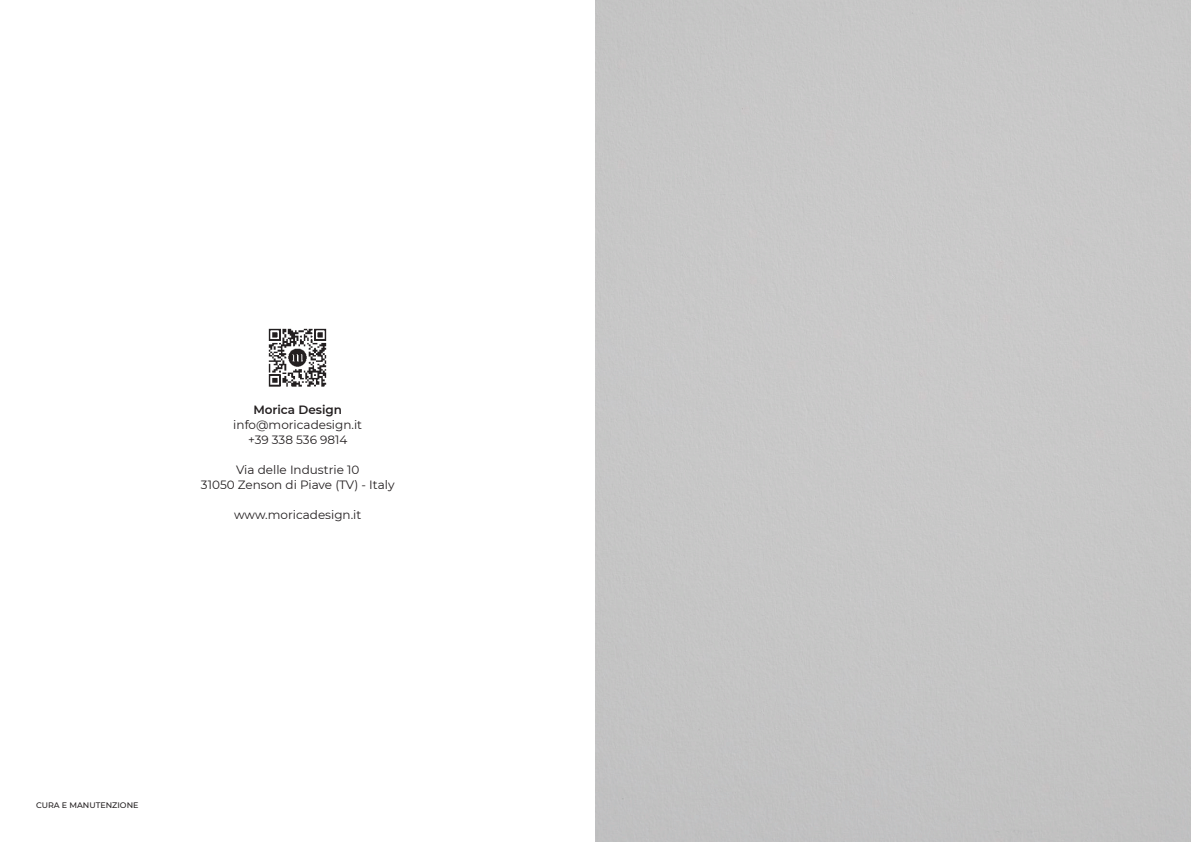
<style>
.page{position:relative;width:1191px;height:842px;background:#fff}
.page>*{position:absolute;margin:0;border:0;box-sizing:border-box;transform-origin:0 0}
.t1{font:12px/15px "Montserrat";color:#231f20;text-align:center}
.t2{font:600 12px "Montserrat";color:#231f20}
.t3{font:500 8px "Montserrat";color:#231f20}
</style>
<div class="page">
<img style="left:268px;top:328px;width:59px;height:59px">
<div style="left:595px;top:0;width:596px;height:842px;background:#c7c7c7"></div>
<p class="t2" style="left:253px;top:401px;width:90px">Morica Design</p>
<p class="t1" style="left:233px;top:416px;width:130px">info@moricadesign.it +39 338 536 9814</p>
<p class="t1" style="left:201px;top:461px;width:195px">Via delle Industrie 10<br>31050 Zenson di Piave (TV) - Italy</p>
<p class="t1" style="left:234px;top:506px;width:129px">www.moricadesign.it</p>
<p class="t3" style="left:36px;top:800px;width:104px">CURA E MANUTENZIONE</p>
</div>
